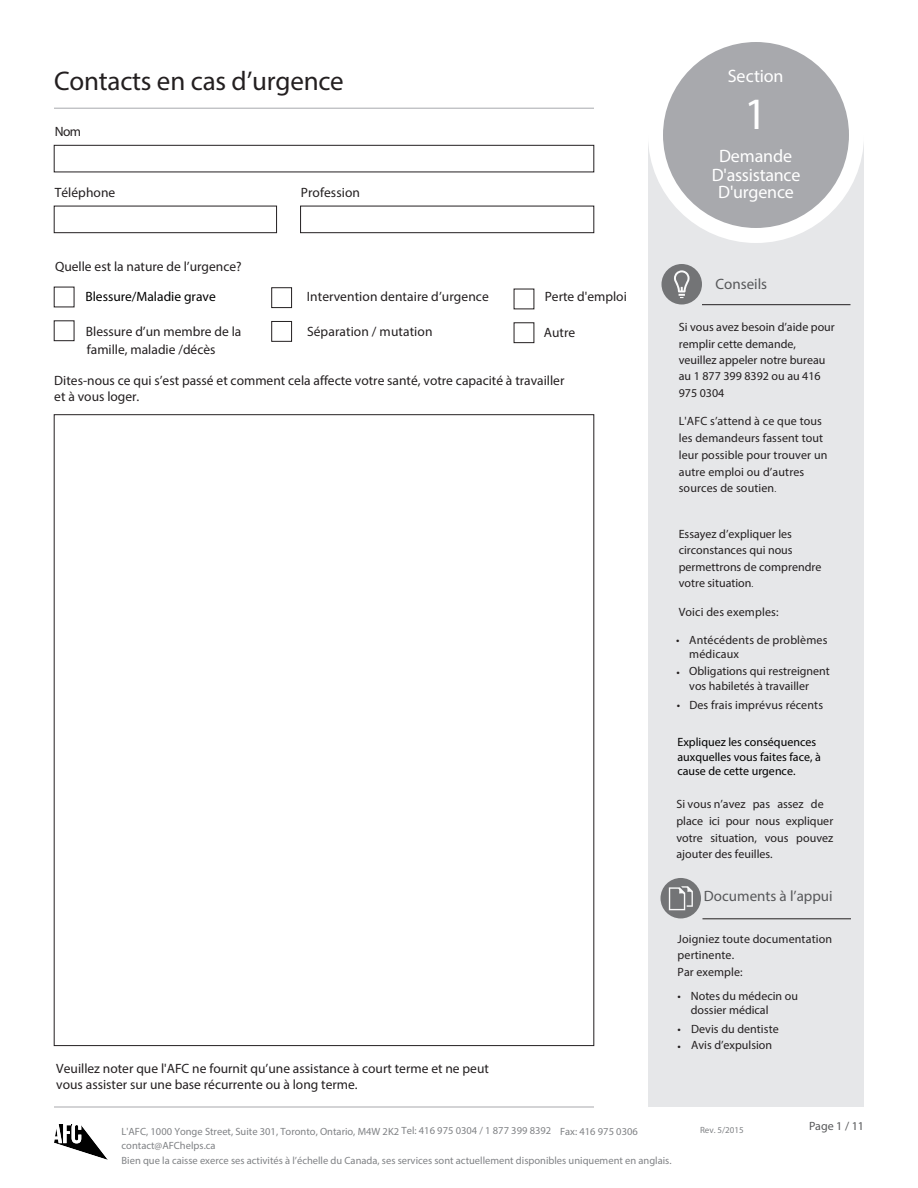
<style>
.page{position:relative;width:918px;height:1188px;background:#fff}
.page>*{position:absolute;margin:0;border:0;box-sizing:border-box;transform-origin:0 0}
.t1{font:45px "Myriad Pro";color:#fff}
.t2{font:27px "Myriad Pro";letter-spacing:-.01em;color:#231f20}
.t3{font:18px/17.2px "Myriad Pro";letter-spacing:-.01em;color:#fff;text-align:center}
.t4{font:15px "Myriad Pro";color:#57585a}
.t5{font:13.5px/16.2px "Myriad Pro";color:#231f20}
.t6{font:13.5px "Myriad Pro";color:#000}
.t7{font:12px/16.5px "Myriad Pro";color:#231f20}
.t8{font:12px/14.4px "Myriad Pro";color:#000}
.t9{font:12px "Myriad Pro";color:#57585a}
.t10{font:10.5px/14.5px "Myriad Pro";color:#808285}
.t11{font:9px "Myriad Pro";color:#808285}
.s1{font-size:9px}
</style>
<div class="page">
<div style="left:648px;top:135px;width:216px;height:972px;background:#e6e7e9"></div>
<div style="left:656px;top:34px;width:200px;height:202px;background:#a8a9ad;border-radius:50%"></div>
<div style="left:648px;top:27px;width:216px;height:216px;border:15px solid #fff;border-radius:50%"></div>
<div style="left:662px;top:264px;width:40px;height:40px;background:#737476;border-radius:50%"></div>
<svg style="left:674px;top:270px;width:16px;height:28px"></svg>
<hr style="left:702px;top:919px;width:149px;height:1px;background:#231f20">
<svg style="left:661px;top:878px;width:40px;height:40px"></svg>
<svg style="left:669px;top:886px;width:24px;height:24px"></svg>
<div style="left:54px;top:145px;width:540px;height:27px;border:1px solid #231f20"></div>
<hr style="left:702px;top:304px;width:148px;height:1px;background:#231f20">
<div style="left:272px;top:321px;width:20px;height:21px;border:1px solid #231f20"></div>
<div style="left:272px;top:288px;width:20px;height:20px;border:1px solid #231f20"></div>
<div style="left:514px;top:323px;width:20px;height:20px;border:1px solid #231f20"></div>
<hr style="left:54px;top:108px;width:540px;height:1px;background:#a8a9ad">
<div style="left:54px;top:206px;width:223px;height:27px;border:1px solid #231f20"></div>
<div style="left:300px;top:206px;width:294px;height:27px;border:1px solid #231f20"></div>
<hr style="left:54px;top:1107px;width:540px;height:1px;background:#a8a9ad">
<img style="left:54px;top:1125px;width:53px;height:34px">
<p class="t2" style="left:54px;top:64px;width:291px">Contacts en cas d’urgence</p>
<p class="t5" style="left:55px;top:123px;width:28px">Nom</p>
<p class="t5" style="left:55px;top:184px;width:62px">Téléphone</p>
<p class="t5" style="left:301px;top:184px;width:61px">Profession</p>
<p class="t5" style="left:55px;top:258px;width:188px">Quelle est la nature de l’urgence?</p>
<p class="t5" style="left:307px;top:288px;width:183px">Intervention dentaire d’urgence</p>
<p class="t5" style="left:545px;top:288px;width:84px">Perte d'emploi</p>
<p class="t5" style="left:307px;top:323px;width:127px">Séparation / mutation</p>
<p class="t5" style="left:544px;top:324px;width:33px">Autre</p>
<p class="t5" style="left:54px;top:372px;width:512px">Dites-nous ce qui s’est passé et comment cela affecte votre santé, votre capacité à travailler et à vous loger.</p>
<p class="t6" style="left:85px;top:289px;width:132px">Blessure/Maladie grave</p>
<p class="t5" style="left:86px;top:322px;width:157px;line-height:18.5px">Blessure d’un membre de la famille, maladie /décès</p>
<p class="t5" style="left:56px;top:1060px;width:434px">Veuillez noter que l'AFC ne fournit qu’une assistance à court terme et ne peut vous assister sur une base récurrente ou à long terme.</p>
<p class="t3" style="left:728px;top:67px;width:57px">Section</p>
<p class="t1" style="left:744px;top:86px;width:25px">1</p>
<p class="t3" style="left:719px;top:147px;width:75px">Demande</p>
<p class="t3" style="left:712px;top:166px;width:90px">D'assistance<br>D'urgence</p>
<p class="t4" style="left:716px;top:275px;width:53px">Conseils</p>
<p class="t7" style="left:679px;top:319px;width:158px">Si vous avez besoin d’aide pour remplir cette demande, veuillez appeler notre bureau au 1 877 399 8392 ou au 416<br>975 0304</p>
<p class="t7" style="left:679px;top:413px;width:150px">L'AFC s’attend à ce que tous les demandeurs fassent tout leur possible pour trouver un autre emploi ou d’autres sources de soutien<span class="s1">.</span></p>
<p class="t7" style="left:679px;top:525px;width:144px">Essayez d’expliquer les circonstances qui nous permettrons de comprendre votre situation<span class="s1">.</span></p>
<p class="t7" style="left:679px;top:604px;width:101px">Voici des exemples:</p>
<p class="t7" style="left:689px;top:632px;width:140px;line-height:14.4px;text-indent:-13px">• Antécédents de problèmes médicaux</p>
<p class="t7" style="left:689px;top:664px;width:142px;line-height:14.9px">Obligations qui restreignent vos habiletés à travailler</p>
<p class="t7" style="left:677px;top:663px;width:5px">•</p>
<p class="t7" style="left:677px;top:696px;width:5px">•</p>
<p class="t7" style="left:689px;top:696px;width:135px">Des frais imprévus récents</p>
<p class="t8" style="left:677px;top:735px;width:145px">Expliquez les conséquences auxquelles vous faites face, à cause de cette urgence.</p>
<p class="t7" style="left:676px;top:796px;width:158px">Si vous n’avez pas assez de place ici pour nous expliquer votre situation, vous pouvez ajouter des feuilles.</p>
<p class="t4" style="left:704px;top:887px;width:130px">Documents à l’appui</p>
<p class="t7" style="left:678px;top:930px;width:156px">Joigniez toute documentation pertinente.<br>Par exemple:</p>
<p class="t7" style="left:691px;top:988px;width:109px;line-height:14.4px;text-indent:-13px">• Notes du médecin ou dossier médical</p>
<p class="t7" style="left:678px;top:1020px;width:103px">• Devis du dentiste</p>
<p class="t7" style="left:678px;top:1037px;width:96px">• Avis d’expulsion</p>
<p class="t10" style="left:122px;top:1124px;width:552px">L'AFC, 1000 Yonge Street, Suite 301, Toronto, Ontario, M4W 2K2 Tel: 416 975 0304 / 1 877 399 8392 Fax: 416 975 0306 contact@AFChelps.ca<br>Bien que la caisse exerce ses activités à l’échelle du Canada, ses services sont actuellement disponibles uniquement en anglais.</p>
<p class="t11" style="left:700px;top:1125px;width:45px">Rev. 5/2015</p>
<p class="t9" style="left:809px;top:1118px;width:56px">Page 1 / 11</p>
</div>
